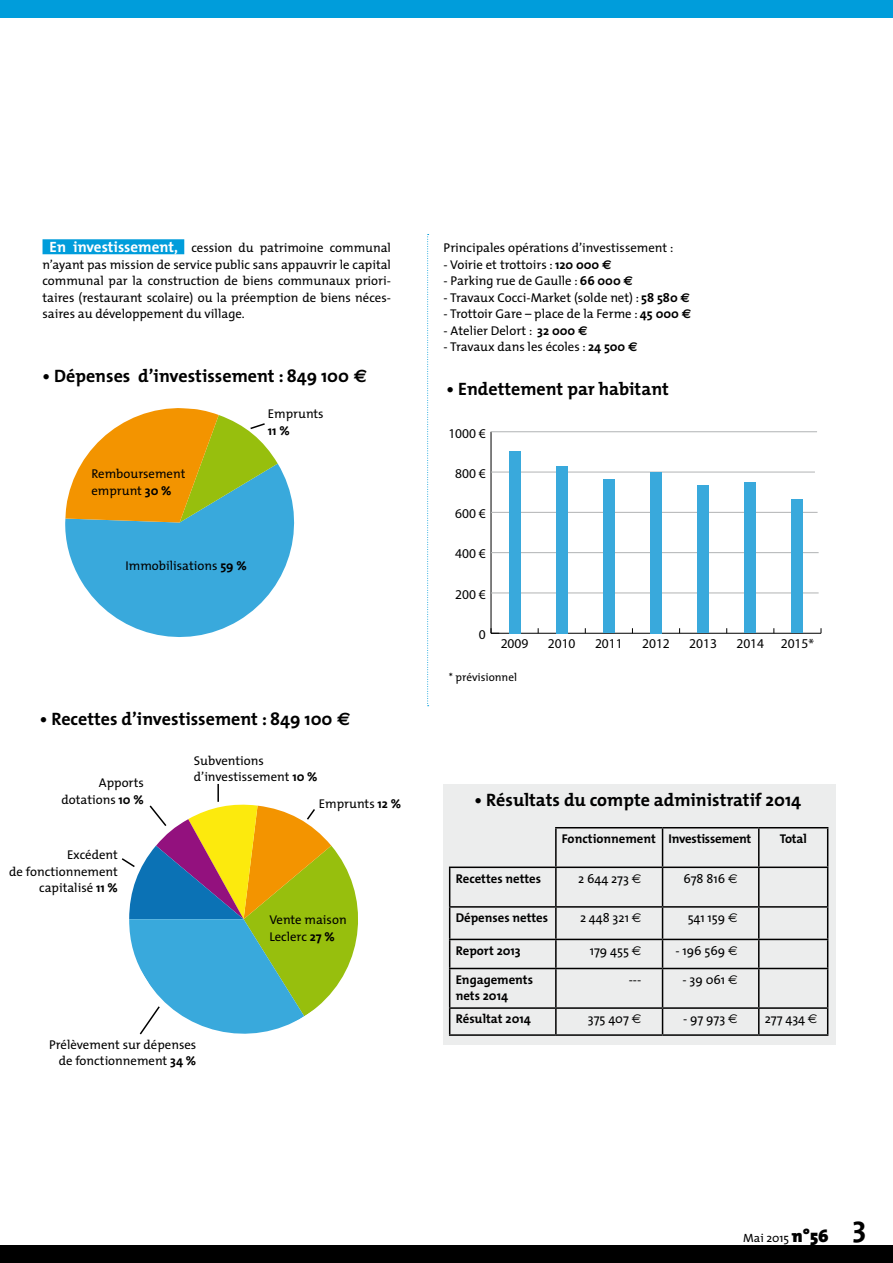
<style>
.page{position:relative;width:893px;height:1263px;background:#fff}
.page>*{position:absolute;margin:0;border:0;box-sizing:border-box;transform-origin:0 0}
.t1{font:700 18px "The Mix";color:#000}
.t2{font:13.5px "Myriad Pro";color:#000}
.t3{font:12.75px/16.5px "The Mix";color:#000}
.t4{font:700 12.75px/16.5px "The Mix";color:#000}
.t5{font:12px "The Mix";color:#000}
.t6{font:11.25px "The Mix";color:#000}
.s1{font-weight:700;font-size:15px;color:#fff}
.s2{font-weight:700}
.s3{font-family:"Euro Sans";font-weight:700}
.s4{font-family:"Euro Sans"}
.s5{font-weight:900;font-size:18px}
</style>
<div class="page">
<div style="left:0;top:1245px;width:893px;height:18px;background:#000"></div>
<div style="left:444px;top:784px;width:392px;height:260px;background:#eceded"></div>
<div style="left:0;top:0;width:893px;height:18px;background:#009ddb"></div>
<hr style="left:555px;top:827px;width:108px;height:1px;background:#000">
<hr style="left:555px;top:828px;width:2px;height:38px;background:#000">
<hr style="left:663px;top:827px;width:96px;height:1px;background:#000">
<hr style="left:662px;top:828px;width:1px;height:38px;background:#000">
<hr style="left:759px;top:827px;width:69px;height:1px;background:#000">
<hr style="left:758px;top:828px;width:1px;height:38px;background:#000">
<hr style="left:827px;top:828px;width:1px;height:38px;background:#000">
<hr style="left:449px;top:866px;width:107px;height:2px;background:#000">
<hr style="left:449px;top:868px;width:1px;height:38px;background:#000">
<hr style="left:556px;top:866px;width:107px;height:2px;background:#000">
<hr style="left:555px;top:868px;width:2px;height:38px;background:#000">
<hr style="left:663px;top:866px;width:96px;height:2px;background:#000">
<hr style="left:662px;top:868px;width:1px;height:38px;background:#000">
<hr style="left:759px;top:866px;width:69px;height:2px;background:#000">
<hr style="left:758px;top:868px;width:1px;height:38px;background:#000">
<hr style="left:827px;top:868px;width:1px;height:38px;background:#000">
<hr style="left:449px;top:906px;width:107px;height:2px;background:#000">
<hr style="left:449px;top:908px;width:1px;height:31px;background:#000">
<hr style="left:556px;top:906px;width:107px;height:2px;background:#000">
<hr style="left:555px;top:908px;width:2px;height:31px;background:#000">
<hr style="left:663px;top:906px;width:96px;height:2px;background:#000">
<hr style="left:662px;top:908px;width:1px;height:31px;background:#000">
<hr style="left:759px;top:906px;width:69px;height:2px;background:#000">
<hr style="left:758px;top:908px;width:1px;height:31px;background:#000">
<hr style="left:827px;top:908px;width:1px;height:31px;background:#000">
<hr style="left:449px;top:939px;width:107px;height:1px;background:#000">
<svg style="left:449px;top:940px;width:1px;height:28px"></svg>
<hr style="left:556px;top:939px;width:107px;height:1px;background:#000">
<hr style="left:555px;top:940px;width:2px;height:28px;background:#000">
<hr style="left:663px;top:939px;width:96px;height:1px;background:#000">
<svg style="left:662px;top:940px;width:1px;height:28px"></svg>
<hr style="left:759px;top:939px;width:69px;height:1px;background:#000">
<svg style="left:758px;top:940px;width:1px;height:28px"></svg>
<svg style="left:827px;top:940px;width:1px;height:28px"></svg>
<hr style="left:449px;top:968px;width:107px;height:1px;background:#000">
<hr style="left:449px;top:969px;width:1px;height:38px;background:#000">
<hr style="left:556px;top:968px;width:107px;height:1px;background:#000">
<hr style="left:555px;top:969px;width:2px;height:38px;background:#000">
<hr style="left:663px;top:968px;width:96px;height:1px;background:#000">
<hr style="left:662px;top:969px;width:1px;height:38px;background:#000">
<hr style="left:759px;top:968px;width:69px;height:1px;background:#000">
<hr style="left:758px;top:969px;width:1px;height:38px;background:#000">
<hr style="left:827px;top:969px;width:1px;height:38px;background:#000">
<hr style="left:449px;top:1007px;width:107px;height:2px;background:#000">
<svg style="left:449px;top:1009px;width:1px;height:25px"></svg>
<hr style="left:556px;top:1007px;width:107px;height:2px;background:#000">
<hr style="left:555px;top:1009px;width:2px;height:25px;background:#000">
<hr style="left:663px;top:1007px;width:96px;height:2px;background:#000">
<svg style="left:662px;top:1009px;width:1px;height:25px"></svg>
<hr style="left:759px;top:1007px;width:69px;height:2px;background:#000">
<svg style="left:758px;top:1009px;width:1px;height:25px"></svg>
<svg style="left:827px;top:1009px;width:1px;height:25px"></svg>
<hr style="left:449px;top:1034px;width:107px;height:2px;background:#000">
<hr style="left:556px;top:1034px;width:107px;height:2px;background:#000">
<hr style="left:663px;top:1034px;width:96px;height:2px;background:#000">
<hr style="left:759px;top:1034px;width:69px;height:2px;background:#000">
<div style="left:43px;top:239px;width:141px;height:15px;background:#009ddb"></div>
<svg style="left:65px;top:464px;width:230px;height:173px;fill:#39a9dc"></svg>
<hr style="left:491px;top:633px;width:330px;height:1px;background:#000">
<hr style="left:491px;top:432px;width:1px;height:201px;background:#000">
<svg style="left:491px;top:628px;width:8px;height:6px"></svg>
<hr style="left:491px;top:593px;width:328px;height:1px;background:#b1b3b4">
<hr style="left:491px;top:552px;width:328px;height:1px;background:#b1b3b4">
<hr style="left:491px;top:512px;width:327px;height:1px;background:#b1b3b4">
<hr style="left:491px;top:472px;width:324px;height:1px;background:#b1b3b4">
<hr style="left:491px;top:431px;width:326px;height:1px;background:#b1b3b4">
<div style="left:509px;top:451px;width:11px;height:182px;background:#39a9dc"></div>
<div style="left:556px;top:466px;width:12px;height:167px;background:#39a9dc"></div>
<div style="left:603px;top:479px;width:12px;height:154px;background:#39a9dc"></div>
<div style="left:650px;top:472px;width:12px;height:161px;background:#39a9dc"></div>
<div style="left:697px;top:485px;width:12px;height:148px;background:#39a9dc"></div>
<div style="left:744px;top:483px;width:12px;height:150px;background:#39a9dc"></div>
<div style="left:791px;top:500px;width:12px;height:133px;background:#39a9dc"></div>
<svg style="left:427px;top:234px;width:2px;height:472px"></svg>
<svg style="left:65px;top:408px;width:213px;height:114px"></svg>
<svg style="left:121px;top:784px;width:237px;height:251px"></svg>
<p class="t3" style="left:43px;top:239px;width:350px;text-align:justify;text-indent:7px"><span class="s1">En investissement,</span> cession du patrimoine communal n’ayant pas mission de service public sans appauvrir le capital communal par la construction de biens communaux priori&shy;taires (restaurant scolaire) ou la préemption de biens néces&shy;saires au développement du village.</p>
<p class="t3" style="left:444px;top:239px;width:231px">Principales opérations d’investissement :</p>
<p class="t3" style="left:444px;top:256px;width:169px">- Voirie et trottoirs : <span class="s2">120 000</span> <span class="s3">€</span></p>
<p class="t3" style="left:444px;top:272px;width:191px">- Parking rue de Gaulle : <span class="s2">66 000</span> <span class="s3">€</span></p>
<p class="t3" style="left:444px;top:289px;width:248px">- Travaux Cocci-Market (solde net) : <span class="s2">58 580</span> <span class="s3">€</span></p>
<p class="t3" style="left:444px;top:305px;width:249px">- Trottoir Gare – place de la Ferme : <span class="s2">45 000</span> <span class="s3">€</span></p>
<p class="t3" style="left:444px;top:322px;width:145px">- Atelier Delort : <span class="s2">32 000</span> <span class="s3">€</span></p>
<p class="t3" style="left:444px;top:338px;width:196px">- Travaux dans les écoles : <span class="s2">24 500</span> <span class="s3">€</span></p>
<h1 class="t1" style="left:43px;top:361px;width:326px">• Dépenses d’investissement : 849 100 <span class="s4">€</span></h1>
<p class="t3" style="left:91px;top:465px;width:95px">Remboursement emprunt <span class="s2">30 %</span></p>
<p class="t3" style="left:268px;top:405px;width:57px">Emprunts</p>
<p class="t4" style="left:268px;top:422px;width:23px">11%</p>
<p class="t3" style="left:126px;top:556px;width:123px">Immobilisations <span class="s2">59 %</span></p>
<h1 class="t1" style="left:40px;top:704px;width:325px">• Recettes d’investissement : 849 100 <span class="s4">€</span> €</h1>
<p class="t3" style="left:62px;top:774px;width:84px;text-align:right">Apports dotations <span class="s2">10 %</span></p>
<p class="t3" style="left:9px;top:846px;width:110px;text-align:right">Excédent<br>de fonctionnement capitalisé <span class="s2">11 %</span></p>
<p class="t3" style="left:194px;top:752px;width:125px">Subventions d’investissement <span class="s2">10 %</span></p>
<p class="t3" style="left:319px;top:795px;width:84px">Emprunts <span class="s2">12 %</span></p>
<p class="t3" style="left:269px;top:911px;width:79px">Vente maison<br>Leclerc <span class="s2">27 %</span></p>
<p class="t3" style="left:49px;top:1036px;width:149px;text-align:right">Prélèvement sur dépenses de fonctionnement <span class="s2">34 %</span></p>
<h1 class="t1" style="left:446px;top:374px;width:233px">• Endettement par habitant€</h1>
<p class="t2" style="left:448px;top:425px;width:39px">1000 €</p>
<p class="t2" style="left:455px;top:465px;width:32px">800 €</p>
<p class="t2" style="left:455px;top:505px;width:32px">600 €</p>
<p class="t2" style="left:455px;top:546px;width:32px">400 €</p>
<p class="t2" style="left:455px;top:586px;width:32px">200 €</p>
<p class="t2" style="left:479px;top:626px;width:8px">0</p>
<p class="t2" style="left:501px;top:635px;width:29px">2009</p>
<p class="t2" style="left:548px;top:635px;width:29px">2010</p>
<p class="t2" style="left:595px;top:635px;width:29px">2011</p>
<p class="t2" style="left:642px;top:635px;width:29px">2012</p>
<p class="t2" style="left:689px;top:635px;width:29px">2013</p>
<p class="t2" style="left:736px;top:635px;width:79px">2014 2015*</p>
<p class="t6" style="left:449px;top:668px;width:70px">* prévisionnel</p>
<h1 class="t1" style="left:475px;top:785px;width:328px">• Résultats du compte administratif 2014</h1>
<p class="t4" style="left:562px;top:830px;width:191px">Fonctionnement Investissement</p>
<p class="t4" style="left:780px;top:830px;width:29px">Total</p>
<p class="t4" style="left:456px;top:870px;width:87px">Recettes nettes</p>
<p class="t3" style="left:578px;top:870px;width:65px">2 644 273 <span class="s4">€</span></p>
<p class="t3" style="left:683px;top:870px;width:56px">678 816 <span class="s4">€</span></p>
<p class="t4" style="left:456px;top:909px;width:94px">Dépenses nettes</p>
<p class="t3" style="left:580px;top:909px;width:63px">2 448 321 <span class="s4">€</span></p>
<p class="t3" style="left:688px;top:909px;width:51px">541 159 <span class="s4">€</span></p>
<p class="t4" style="left:456px;top:942px;width:67px">Report 2013</p>
<p class="t3" style="left:590px;top:942px;width:53px">179 455 <span class="s4">€</span></p>
<p class="t3" style="left:675px;top:942px;width:64px">- 196 569 <span class="s4">€</span></p>
<p class="t4" style="left:456px;top:971px;width:79px">Engagements nets 2014</p>
<p class="t3" style="left:629px;top:971px;width:14px">---</p>
<p class="t3" style="left:683px;top:971px;width:56px">- 39 061 <span class="s4">€</span></p>
<p class="t4" style="left:456px;top:1010px;width:77px">Résultat 2014</p>
<p class="t3" style="left:588px;top:1010px;width:55px">375 407 <span class="s4">€</span></p>
<p class="t3" style="left:683px;top:1010px;width:56px">- 97 973 <span class="s4">€</span></p>
<p class="t3" style="left:765px;top:1010px;width:54px">277 434 <span class="s4">€</span></p>
<p class="t5" style="left:743px;top:1227px;width:125px">Mai 2015 <span class="s5">n°56</span> <sup>3</sup></p>
</div>
